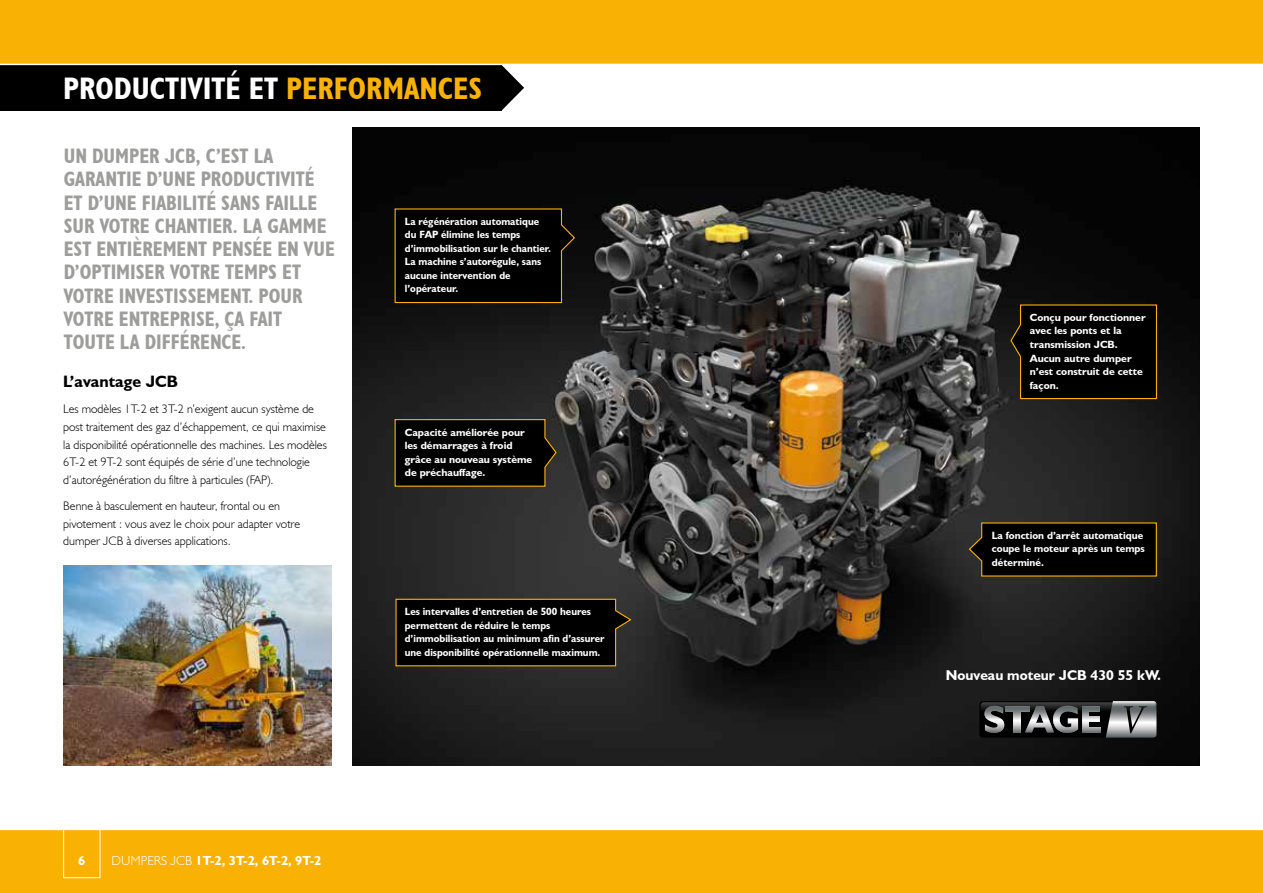
<style>
.page{position:relative;width:1263px;height:893px;background:#fff}
.page>*{position:absolute;margin:0;border:0;box-sizing:border-box;transform-origin:0 0}
.t1{font:700 condensed 31.2px "JCB Euro";color:#fff}
.t2{font:700 condensed 21px/23.2px "JCB Euro";color:#9d9d9c;scale:.95 1}
.t3{font:700 16.5px "JCB Euro";color:#000}
.t4{font:700 14.25px "JCB Euro";color:#fff}
.t5{font:700 13.2px "JCB Euro";color:#fff}
.t6{font:300 12.3px/17.5px "JCB Euro";color:#000}
.t7{font:700 10.5px/13.5px "JCB Euro";color:#fff}
.s1{color:#f9b104}
.s2{font-weight:300}
</style>
<div class="page">
<img style="left:353px;top:128px;width:846px;height:637px">
<div style="left:0;top:829px;width:1263px;height:64px;background:#f9b104"></div>
<svg style="left:502px;top:65px;width:22px;height:45px"></svg>
<div style="left:0;top:54px;width:502px;height:57px;background:#000"></div>
<div style="left:0;top:0;width:1263px;height:64px;background:#f9b104"></div>
<hr style="left:0;top:64px;width:1263px;height:1px;background:#fff">
<div style="left:63px;top:819px;width:37px;height:59px;border:1px solid #fff"></div>
<hr style="left:0;top:829px;width:1263px;height:1px;background:#fff">
<svg style="left:979px;top:701px;width:177px;height:37px;background:#5c5d5e"></svg>
<img style="left:64px;top:566px;width:268px;height:199px">
<svg style="left:395px;top:598px;width:237px;height:69px;background:#0d0a03"></svg>
<svg style="left:1010px;top:304px;width:147px;height:96px;background:#080602"></svg>
<svg style="left:394px;top:208px;width:182px;height:96px;background:#080601"></svg>
<svg style="left:394px;top:418px;width:163px;height:69px;background:#0e0b03"></svg>
<svg style="left:968px;top:522px;width:189px;height:55px;background:#0f0c03"></svg>
<h1 class="t1" style="left:63px;top:69px;width:420px">PRODUCTIVITÉ ET <span class="s1">PERFORMANCES</span></h1>
<p class="t2" style="left:64px;top:144px;width:287px">UN DUMPER JCB, C’EST LA<br>GARANTIE D’UNE PRODUCTIVITÉ<br>ET D’UNE FIABILITÉ SANS FAILLE<br>SUR VOTRE CHANTIER. LA GAMME<br>EST ENTIÈREMENT PENSÉE EN VUE<br>D’OPTIMISER VOTRE TEMPS ET<br>VOTRE INVESTISSEMENT. POUR<br>VOTRE ENTREPRISE, ÇA FAIT<br>TOUTE LA DIFFÉRENCE.</p>
<h3 class="t3" style="left:63px;top:371px;width:116px">L’avantage JCB</h3>
<p class="t6" style="left:63px;top:400px;width:265px">Les modèles 1T‑2 et 3T‑2 n’exigent aucun système de post traitement des gaz d’échappement, ce qui maximise la disponibilité opérationnelle des machines. Les modèles 6T‑2 et 9T‑2 sont équipés de série d’une technologie d’autorégénération du filtre à particules (FAP).</p>
<p class="t6" style="left:63px;top:497px;width:239px">Benne à basculement en hauteur, frontal ou en pivotement : vous avez le choix pour adapter votre dumper JCB à diverses applications.</p>
<p class="t7" style="left:405px;top:214px;width:148px">La régénération automatique du FAP élimine les temps d’immobilisation sur le chantier.<br>La machine s’autorégule, sans aucune intervention de l’opérateur.</p>
<p class="t7" style="left:405px;top:425px;width:129px">Capacité améliorée pour les démarrages à froid grâce au nouveau système de préchauffage.</p>
<p class="t7" style="left:405px;top:605px;width:201px">Les intervalles d’entretien de 500 heures permettent de réduire le temps d’immobilisation au minimum afin d’assurer une disponibilité opérationnelle maximum.</p>
<p class="t5" style="left:78px;top:852px;width:9px">6</p>
<p class="t5" style="left:112px;top:852px;width:211px"><span class="s2">DUMPERS JCB</span> 1T‑2, 3T‑2, 6T‑2, 9T‑2</p>
<p class="t7" style="left:1030px;top:310px;width:117px">Conçu pour fonctionner avec les ponts et la transmission JCB.<br>Aucun autre dumper n’est construit de cette façon.</p>
<p class="t7" style="left:992px;top:528px;width:155px">La fonction d’arrêt automatique coupe le moteur après un temps déterminé.</p>
<h3 class="t4" style="left:946px;top:667px;width:217px">Nouveau moteur JCB 430 55 kW.</h3>
</div>
